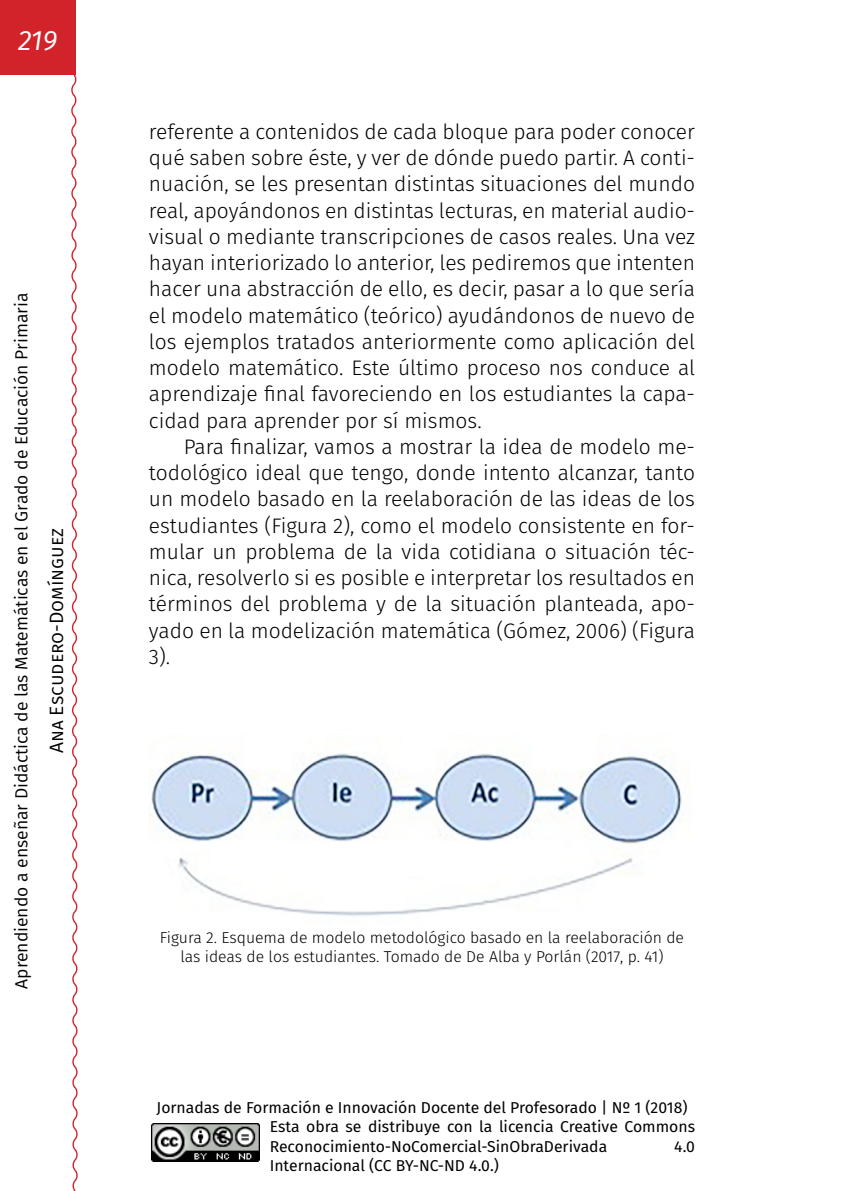
<style>
.page{position:relative;width:844px;height:1191px;background:#fff}
.page>*{position:absolute;margin:0;border:0;box-sizing:border-box;transform-origin:0 0}
.t1{font:italic 28px "Fira Sans";color:#fff}
._00_texto_normal{font:300 21px/26.2px "Fira Sans";color:#000;text-align:justify}
.t2{font:19.25px "Fira Sans";color:#000}
.t3{font:17.5px "Fira Sans";color:#000}
.t4{font:15.75px/19.2px "Fira Sans";color:#000}
._95_Pies_de_fotos_ce{font:300 15.75px/19.2px "Fira Sans";color:#000;text-align:center}
</style>
<div class="page">
<div style="left:0;top:0;width:75px;height:74px;background:#d2232a"></div>
<svg style="left:69px;top:72px;width:9px;height:1119px"></svg>
<img style="left:151px;top:1123px;width:109px;height:38px">
<img style="left:150px;top:753px;width:532px;height:163px">
<h1 class="t1" style="left:18px;top:20px;width:41px">219</h1>
<p class="t3" style="left:8px;top:988px;width:697px;rotate:-90deg">Aprendiendo a enseñar Didáctica de las Matemáticas en el Grado de Educación Primaria</p>
<p class="t2" style="left:42px;top:753px;width:227px;rotate:-90deg">Ana Escudero-Domínguez</p>
<p class="_00_texto_normal" style="left:149px;top:118px;width:547px">referente a contenidos de cada bloque para poder conocer qué saben sobre éste, y ver de dónde puedo partir. A conti&shy;nuación, se les presentan distintas situaciones del mundo real, apoyándonos en distintas lecturas, en material audio&shy;visual o mediante transcripciones de casos reales. Una vez hayan interiorizado lo anterior, les pediremos que intenten hacer una abstracción de ello, es decir, pasar a lo que sería el modelo matemático (teórico) ayudándonos de nuevo de los ejemplos tratados anteriormente como aplicación del modelo matemático. Este último proceso nos conduce al aprendizaje final favoreciendo en los estudiantes la capa&shy;cidad para aprender por sí mismos.</p>
<p class="_00_texto_normal" style="left:149px;top:433px;width:547px;text-indent:35px">Para finalizar, vamos a mostrar la idea de modelo me&shy;todológico ideal que tengo, donde intento alcanzar, tanto un modelo basado en la reelaboración de las ideas de los estudiantes (Figura 2), como el modelo consistente en for&shy;mular un problema de la vida cotidiana o situación téc&shy;nica, resolverlo si es posible e interpretar los resultados en términos del problema y de la situación planteada, apo&shy;yado en la modelización matemática (Gómez, 2006) (Figura 3).</p>
<p class="_95_Pies_de_fotos_ce" style="left:160px;top:927px;width:525px">Figura 2. Esquema de modelo metodológico basado en la reelaboración de las ideas de los estudiantes. Tomado de De Alba y Porlán (2017, p. 41)</p>
<p class="t4" style="left:270px;top:1097px;width:426px;text-indent:-113px">Jornadas de Formación e Innovación Docente del Profesorado | Nº 1 (2018)<br>Esta obra se distribuye con la licencia Creative Commons<br>Reconocimiento-NoComercial-SinObraDerivada</p>
<p class="t4" style="left:674px;top:1136px;width:22px">4.0</p>
<p class="t4" style="left:270px;top:1155px;width:231px">Internacional (CC BY-NC-ND 4.0.)</p>
</div>
